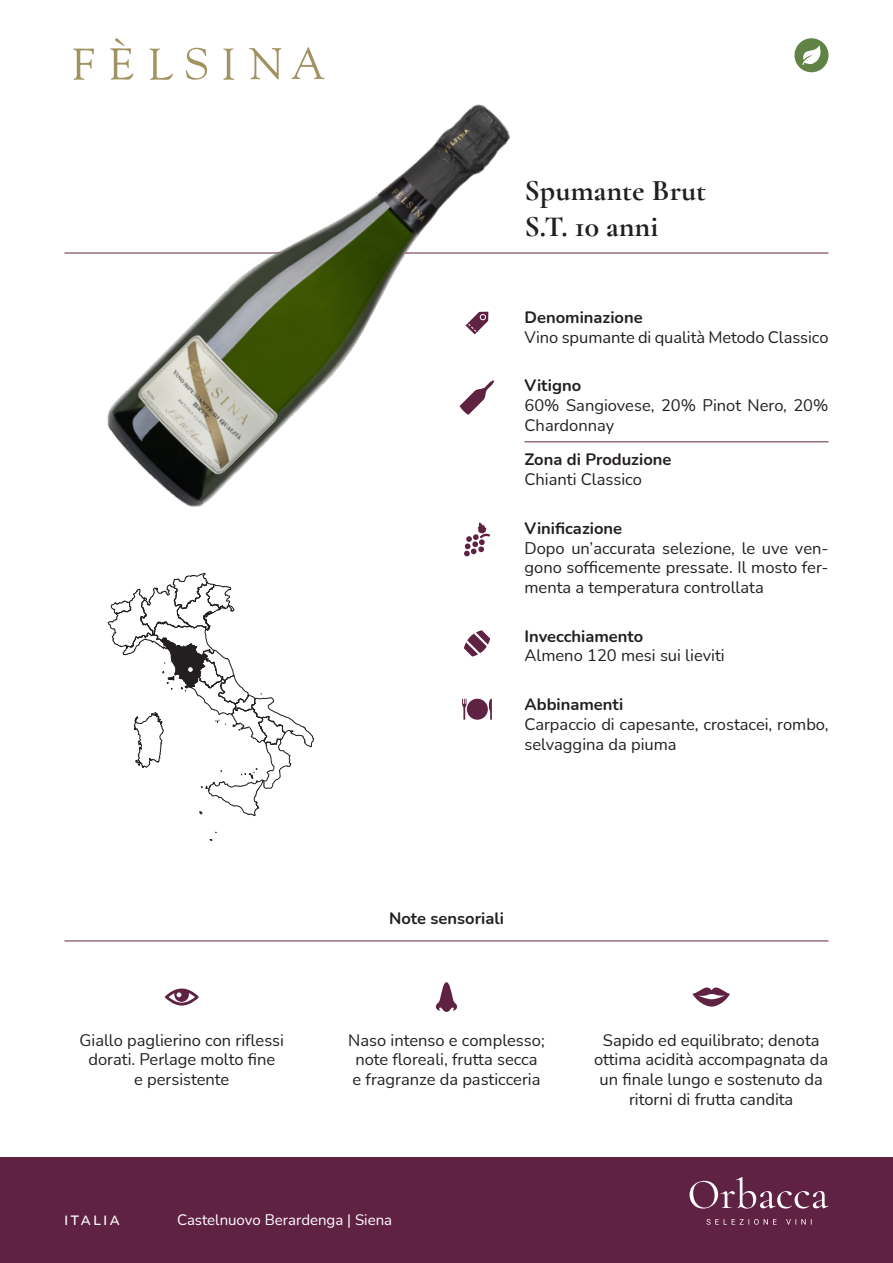
<style>
.page{position:relative;width:893px;height:1263px;background:#fff}
.page>*{position:absolute;margin:0;border:0;box-sizing:border-box;transform-origin:0 0}
.t1{font:700 30px "Cormorant Garamond";color:#231f20}
.t2{font:16.5px/19.8px "Nunito";color:#231f20}
.t3{font:700 16.5px "Nunito";color:#231f20}
.t4{font:15px "Nunito";color:#fff}
.t5{font:600 13.5px "Nunito";letter-spacing:.2em;color:#fff}
</style>
<div class="page">
<svg style="left:108px;top:573px;width:206px;height:243px"></svg>
<svg style="left:73px;top:49px;width:21px;height:31px"></svg>
<svg style="left:110px;top:38px;width:21px;height:17px"></svg>
<svg style="left:149px;top:49px;width:11px;height:6px"></svg>
<svg style="left:187px;top:48px;width:20px;height:7px"></svg>
<svg style="left:223px;top:49px;width:11px;height:6px"></svg>
<svg style="left:249px;top:48px;width:32px;height:7px"></svg>
<svg style="left:304px;top:47px;width:8px;height:8px"></svg>
<div style="left:0;top:1158px;width:893px;height:105px;background:#602243"></div>
<hr style="left:65px;top:253px;width:763px;height:1px;background:#602243">
<svg style="left:464px;top:540px;width:21px;height:16px"></svg>
<svg style="left:462px;top:698px;width:30px;height:22px"></svg>
<svg style="left:435px;top:982px;width:23px;height:30px"></svg>
<svg style="left:692px;top:987px;width:38px;height:20px"></svg>
<svg style="left:165px;top:988px;width:34px;height:17px"></svg>
<hr style="left:64px;top:941px;width:764px;height:1px;background:#602243">
<hr style="left:524px;top:442px;width:304px;height:1px;background:#602243">
<svg style="left:690px;top:1177px;width:138px;height:31px"></svg>
<svg style="left:706px;top:1219px;width:106px;height:6px"></svg>
<img style="left:78px;top:55px;width:485px;height:485px">
<svg style="left:464px;top:630px;width:26px;height:26px"></svg>
<div style="left:794px;top:38px;width:34px;height:34px;background:#608244;border-radius:50%"></div>
<svg style="left:802px;top:45px;width:19px;height:20px"></svg>
<p class="t1" style="left:524px;top:172px;width:183px">Spumante Brut</p>
<p class="t1" style="left:524px;top:208px;width:135px">S.T. 10 anni</p>
<p class="t3" style="left:524px;top:306px;width:120px">Denominazione</p>
<p class="t2" style="left:524px;top:327px;width:305px">Vino spumante di qualità Metodo Classico</p>
<p class="t3" style="left:524px;top:374px;width:58px">Vitigno</p>
<p class="t2" style="left:524px;top:395px;width:306px">60% Sangiovese, 20% Pinot Nero, 20%<br>Chardonnay</p>
<p class="t3" style="left:524px;top:448px;width:148px">Zona di Produzione</p>
<p class="t2" style="left:524px;top:469px;width:119px">Chianti Classico</p>
<p class="t3" style="left:524px;top:516px;width:99px">Vinificazione</p>
<p class="t2" style="left:524px;top:537px;width:306px;text-align:justify">Dopo un’accurata selezione, le uve ven&shy;gono sofficemente pressate. Il mosto fer&shy;menta a temperatura controllata</p>
<p class="t3" style="left:524px;top:624px;width:120px">Invecchiamento</p>
<p class="t2" style="left:524px;top:645px;width:202px">Almeno 120 mesi sui lieviti</p>
<p class="t2" style="left:80px;top:1029px;width:206px;text-align:center">Giallo paglierino con riflessi dorati. Perlage molto fine</p>
<p class="t2" style="left:134px;top:1069px;width:97px">e persistente</p>
<p class="t3" style="left:524px;top:693px;width:100px">Abbinamenti</p>
<p class="t2" style="left:524px;top:714px;width:306px">Carpaccio di capesante, crostacei, rombo, selvaggina da piuma</p>
<p class="t3" style="left:389px;top:907px;width:116px">Note sensoriali</p>
<p class="t2" style="left:348px;top:1029px;width:198px">Naso intenso e complesso;</p>
<p class="t2" style="left:355px;top:1049px;width:184px">note floreali, frutta secca</p>
<p class="t2" style="left:352px;top:1069px;width:189px">e fragranze da pasticceria</p>
<p class="t2" style="left:594px;top:1029px;width:236px;text-align:center">Sapido ed equilibrato; denota ottima acidità accompagnata da un finale lungo e sostenuto da ritorni di frutta candita</p>
<p class="t5" style="left:65px;top:1210px;width:57px">ITALIA</p>
<p class="t4" style="left:177px;top:1209px;width:217px">Castelnuovo Berardenga | Siena</p>
</div>
